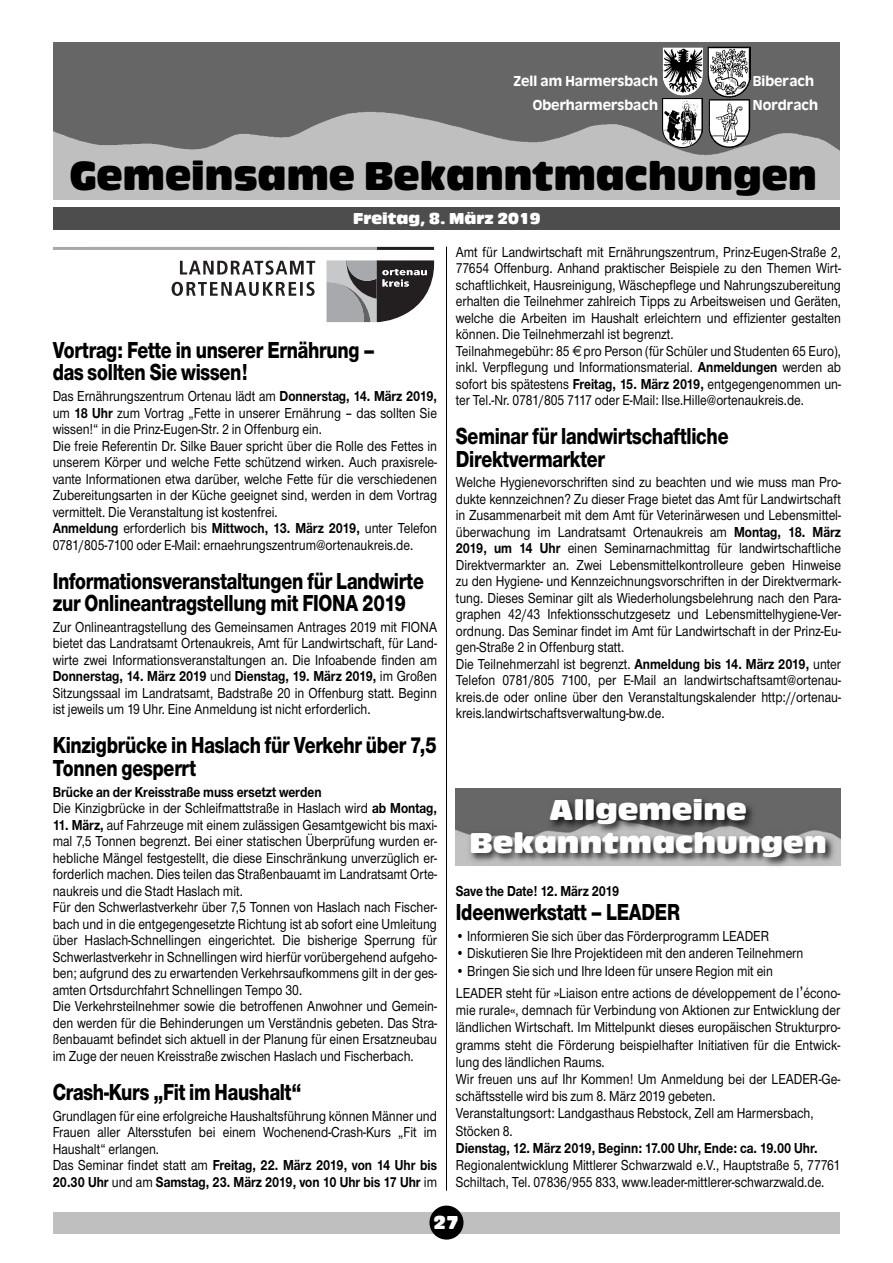
<style>
.page{position:relative;width:893px;height:1263px;background:#fff}
.page>*{position:absolute;margin:0;border:0;box-sizing:border-box;transform-origin:0 0}
.t1{font:42px "Antique Olive T Compact Ro 1";color:#000;scale:.95 1}
.t2{font:30px/33px "Antique Olive T Compact Ro 1";color:#fff;text-align:center;scale:1.05 1}
.t3{font:800 24px/22.5px "Nimbus Sans Novus T";letter-spacing:-.01em;color:#000;scale:.8 1}
.t4{font:19.5px "Antique Olive T Compact Ro 1";color:#fff}
.t5{font:16.5px "Antique Olive T Compact Ro 1";color:#fff}
.t6{font:500 15px/16.5px "Nimbus Sans Novus T";color:#000;scale:.85 1}
.t7{font:700 15px "Nimbus Sans Novus T";color:#000;scale:.85 1}
.t8{font:15px "Antique Olive T Medium Ro 1";color:#fff}
.s1{font-weight:700}
.s2{font-family:"Lucida Grande";font-weight:400}
</style>
<div class="page">
<hr style="left:446px;top:247px;width:1px;height:944px;background:#000">
<div style="left:53px;top:1212px;width:786px;height:21px;background:#bfbfbf"></div>
<div style="left:429px;top:1205px;width:34px;height:34px;background:#000;border-radius:50%"></div>
<div style="left:54px;top:43px;width:786px;height:157px;background:#bfbfbf"></div>
<img style="left:54px;top:43px;width:786px;height:113px">
<img style="left:707px;top:47px;width:44px;height:51px">
<img style="left:707px;top:98px;width:44px;height:50px">
<img style="left:662px;top:98px;width:40px;height:50px">
<img style="left:662px;top:47px;width:41px;height:49px">
<div style="left:54px;top:207px;width:786px;height:23px;background:#4d4d4d"></div>
<svg style="left:327px;top:260px;width:107px;height:62px;background:#7d7b7d"></svg>
<svg style="left:180px;top:261px;width:135px;height:14px"></svg>
<svg style="left:172px;top:282px;width:124px;height:14px"></svg>
<hr style="left:300px;top:282px;width:3px;height:14px;background:#231f20">
<svg style="left:307px;top:282px;width:8px;height:14px"></svg>
<svg style="left:53px;top:247px;width:324px;height:3px"></svg>
<hr style="left:377px;top:247px;width:57px;height:3px;background:#231f20">
<img style="left:455px;top:790px;width:386px;height:77px">
<img style="left:456px;top:790px;width:384px;height:55px">
<p class="t8" style="left:513px;top:72px;width:146px">Zell am Harmersbach</p>
<p class="t8" style="left:753px;top:72px;width:63px">Biberach</p>
<p class="t8" style="left:533px;top:97px;width:127px">Oberharmersbach</p>
<p class="t8" style="left:753px;top:97px;width:67px">Nordrach</p>
<h1 class="t1" style="left:70px;top:153px;width:788px">Gemeinsame Bekanntmachungen</h1>
<p class="t5" style="left:353px;top:209px;width:189px">Freitag, 8. März 2019</p>
<h3 class="t3" style="left:53px;top:338px;width:404px">Vortrag: Fette in unserer Ernährung – das sollten Sie wissen!</h3>
<p class="t6" style="left:53px;top:388px;width:454px">Das Ernährungszentrum Ortenau lädt am <span class="s1">Donnerstag, 14. März 2019, </span>um <span class="s1">18 Uhr</span> zum Vortrag „Fette in unserer Ernährung – das sollten Sie wissen!“ in die Prinz-Eugen-Str. 2 in Offenburg ein.<br>Die freie Referentin Dr. Silke Bauer spricht über die Rolle des Fettes in unserem Körper und welche Fette schützend wirken. Auch praxisrele&shy;vante Informationen etwa darüber, welche Fette für die verschiedenen Zubereitungsarten in der Küche geeignet sind, werden in dem Vortrag vermittelt. Die Veranstaltung ist kostenfrei.<br><span class="s1">Anmeldung</span> erforderlich bis <span class="s1">Mittwoch, 13. März 2019,</span> unter Telefon 0781/805-7100 oder E-Mail: ernaehrungszentrum@ortenaukreis.de.</p>
<h3 class="t3" style="left:53px;top:569px;width:465px">Informationsveranstaltungen für Landwirte zur Onlineantragstellung mit FIONA 2019</h3>
<p class="t6" style="left:53px;top:618px;width:454px;text-align:justify">Zur Onlineantragstellung des Gemeinsamen Antrages 2019 mit FIONA bietet das Landratsamt Ortenaukreis, Amt für Landwirtschaft, für Land&shy;wirte zwei Informationsveranstaltungen an. Die Infoabende finden am <span class="s1">Donnerstag, 14. März 2019</span> und <span class="s1">Dienstag, 19. März 2019,</span> im Großen Sitzungssaal im Landratsamt, Badstraße 20 in Offenburg statt. Beginn ist jeweils um 19 Uhr. Eine Anmeldung ist nicht erforderlich.</p>
<h3 class="t3" style="left:53px;top:734px;width:481px">Kinzigbrücke in Haslach für Verkehr über 7,5<br>Tonnen gesperrt</h3>
<p class="t6" style="left:53px;top:783px;width:454px"><span class="s1">Brücke an der Kreisstraße muss ersetzt werden<br></span>Die Kinzigbrücke in der Schleifmattstraße in Haslach wird <span class="s1">ab Montag,</span></p>
<p class="t6" style="left:53px;top:816px;width:454px"><span class="s1">11. März,</span> auf Fahrzeuge mit einem zulässigen Gesamtgewicht bis maxi&shy;mal 7,5 Tonnen begrenzt. Bei einer statischen Überprüfung wurden er&shy;hebliche Mängel festgestellt, die diese Einschränkung unverzüglich er&shy;forderlich machen. Dies teilen das Straßenbauamt im Landratsamt Orte&shy;naukreis und die Stadt Haslach mit.<br>Für den Schwerlastverkehr über 7,5 Tonnen von Haslach nach Fischer&shy;bach und in die entgegengesetzte Richtung ist ab sofort eine Umleitung über Haslach-Schnellingen eingerichtet. Die bisherige Sperrung für Schwerlastverkehr in Schnellingen wird hierfür vorübergehend aufgeho&shy;ben; aufgrund des zu erwartenden Verkehrsaufkommens gilt in der ges&shy;amten Ortsdurchfahrt Schnellingen Tempo 30.<br>Die Verkehrsteilnehmer sowie die betroffenen Anwohner und Gemein&shy;den werden für die Behinderungen um Verständnis gebeten. Das Stra&shy;ßenbauamt befindet sich aktuell in der Planung für einen Ersatzneubau im Zuge der neuen Kreisstraße zwischen Haslach und Fischerbach.</p>
<h3 class="t3" style="left:53px;top:1080px;width:312px">Crash-Kurs „Fit im Haushalt“</h3>
<p class="t6" style="left:53px;top:1107px;width:454px">Grundlagen für eine erfolgreiche Haushaltsführung können Männer und Frauen aller Altersstufen bei einem Wochenend-Crash-Kurs „Fit im Haushalt“ erlangen.<br>Das Seminar findet statt am <span class="s1">Freitag, 22. März 2019, von 14 Uhr bis 20.30 Uhr</span> und am <span class="s1">Samstag, 23. März 2019, von 10 Uhr bis 17 Uhr</span> im</p>
<p class="t6" style="left:456px;top:243px;width:455px">Amt für Landwirtschaft mit Ernährungszentrum, Prinz-Eugen-Straße 2, 77654 Offenburg. Anhand praktischer Beispiele zu den Themen Wirt&shy;schaftlichkeit, Hausreinigung, Wäschepflege und Nahrungszubereitung erhalten die Teilnehmer zahlreich Tipps zu Arbeitsweisen und Geräten, welche die Arbeiten im Haushalt erleichtern und effizienter gestalten können. Die Teilnehmerzahl ist begrenzt.<br>Teilnahmegebühr: 85 pro Person (für Schüler und Studenten 65 Euro), inkl. Verpflegung und Informationsmaterial. <span class="s1">Anmeldungen</span> werden ab sofort bis spätestens <span class="s1">Freitag, 15. März 2019,</span> entgegengenommen un&shy;ter Tel.-Nr. 0781/805 7117 oder E-Mail: Ilse.Hille@ortenaukreis.de.</p>
<h3 class="t3" style="left:456px;top:424px;width:342px">Seminar für landwirtschaftliche<br>Direktvermarkter</h3>
<p class="t6" style="left:456px;top:474px;width:455px">Welche Hygienevorschriften sind zu beachten und wie muss man Pro&shy;dukte kennzeichnen? Zu dieser Frage bietet das Amt für Landwirtschaft in Zusammenarbeit mit dem Amt für Veterinärwesen und Lebensmittel&shy;überwachung im Landratsamt Ortenaukreis am <span class="s1">Montag, 18. März 2019, um 14 Uhr</span> einen Seminarnachmittag für landwirtschaftliche Direktvermarkter an. Zwei Lebensmittelkontrolleure geben Hinweise zu den Hygiene- und Kennzeichnungsvorschriften in der Direktvermark&shy;tung. Dieses Seminar gilt als Wiederholungsbelehrung nach den Para&shy;graphen 42/43 Infektionsschutzgesetz und Lebensmittelhygiene-Ver&shy;ordnung. Das Seminar findet im Amt für Landwirtschaft in der Prinz-Eu&shy;gen-Straße 2 in Offenburg statt.<br>Die Teilnehmerzahl ist begrenzt. <span class="s1">Anmeldung bis 14. März 2019,</span> unter Telefon 0781/805 7100, per E-Mail an landwirtschaftsamt@ortenau&shy;kreis.de oder online über den Veranstaltungskalender http://ortenau&shy;kreis.landwirtschaftsverwaltung-bw.de.</p>
<h2 class="t2" style="left:469px;top:792px;width:342px">Allgemeine<br>Bekanntmachungen</h2>
<p class="t7" style="left:456px;top:882px;width:194px">Save the Date! 12. März 2019</p>
<h3 class="t3" style="left:456px;top:900px;width:282px">Ideenwerkstatt – LEADER</h3>
<p class="t6" style="left:456px;top:927px;width:370px">• Informieren Sie sich über das Förderprogramm LEADER</p>
<p class="t6" style="left:456px;top:945px;width:410px">• Diskutieren Sie Ihre Projektideen mit den anderen Teilnehmern</p>
<p class="t6" style="left:456px;top:959px;width:454px;line-height:22.4px">• Bringen Sie sich und Ihre Ideen für unsere Region mit ein<br>LEADER steht für »Liaison entre actions de développement de l<span class="s2">’</span>écono-</p>
<p class="t6" style="left:456px;top:1001px;width:454px;line-height:17.2px">mie rurale«, demnach für Verbindung von Aktionen zur Entwicklung der ländlichen Wirtschaft. Im Mittelpunkt dieses europäischen Strukturpro&shy;gramms steht die Förderung beispielhafter Initiativen für die Entwick&shy;lung des ländlichen Raums.<br>Wir freuen uns auf Ihr Kommen! Um Anmeldung bei der LEADER-Ge&shy;schäftsstelle wird bis zum 8. März 2019 gebeten.<br>Veranstaltungsort: Landgasthaus Rebstock, Zell am Harmersbach, Stöcken 8.</p>
<p class="t7" style="left:456px;top:1139px;width:427px">Dienstag, 12. März 2019, Beginn: 17.00 Uhr, Ende: ca. 19.00 Uhr.</p>
<p class="t6" style="left:456px;top:1156px;width:454px;line-height:17.2px">Regionalentwicklung Mittlerer Schwarzwald e.V., Hauptstraße 5, 77761<br>Schiltach, Tel. 07836/955 833, www.leader-mittlerer-schwarzwald.de.</p>
<h3 class="t4" style="left:433px;top:1211px;width:27px">27</h3>
</div>
